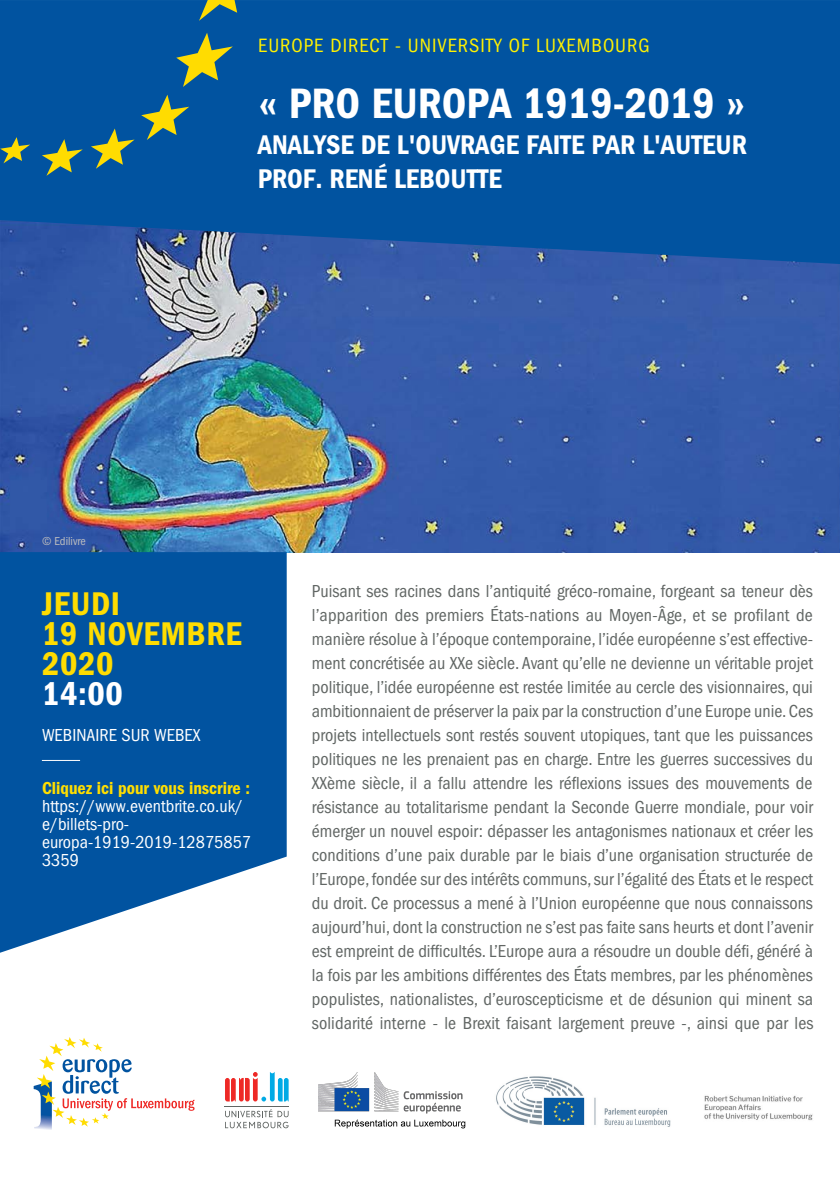
<style>
.page{position:relative;width:840px;height:1191px;background:#fff}
.page>*{position:absolute;margin:0;border:0;box-sizing:border-box;transform-origin:0 0}
._02_GRAND_TITRE{font:44px "ITC Franklin Gothic Std Dm Cd";color:#fff}
._05_LIEU{font:34px/30px "ITC Franklin Gothic Std Dm Cd";letter-spacing:.02em;color:#ffdc01}
._02_GRAND_TITRE-2{font:28px/33.6px "ITC Franklin Gothic Std Dm Cd";letter-spacing:-.005em;color:#fff}
._02_GRAND_TITRE-3{font:condensed 20px "ITC Franklin Gothic Std";letter-spacing:.05em;color:#fff101}
._04_TEXTE_COURANT{font:condensed 18px/24px "ITC Franklin Gothic Std";letter-spacing:.005em;color:#616664;text-align:justify}
._05_LIEU-2{font:condensed 18px/18px "ITC Franklin Gothic Std";color:#fff}
.t1{font:condensed 12px "ITC Franklin Gothic Std";color:#bfbfbf}
.s1{color:#ffde00}
.s2{color:#fff}
.s3{font-family:"ITC Franklin Gothic Std Dm Cd";font-stretch:normal;color:#ffde00}
</style>
<div class="page">
<img style="left:0;top:264px;width:839px;height:288px">
<hr style="left:224px;top:1105px;width:65px;height:1px;background:#616664">
<svg style="left:225px;top:1109px;width:63px;height:19px"></svg>
<svg style="left:225px;top:1072px;width:63px;height:29px"></svg>
<svg style="left:34px;top:1037px;width:160px;height:92px"></svg>
<svg style="left:0;top:0;width:839px;height:264px;fill:#0153a0"></svg>
<svg style="left:91px;top:128px;width:43px;height:41px"></svg>
<svg style="left:141px;top:95px;width:48px;height:45px"></svg>
<svg style="left:176px;top:33px;width:57px;height:54px"></svg>
<svg style="left:199px;top:0;width:38px;height:21px"></svg>
<svg style="left:42px;top:139px;width:41px;height:37px"></svg>
<svg style="left:0;top:137px;width:30px;height:26px"></svg>
<svg style="left:0;top:552px;width:286px;height:400px;fill:#0153a0"></svg>
<hr style="left:42px;top:760px;width:38px;height:1px;background:#fff">
<img style="left:496px;top:1076px;width:175px;height:51px">
<img style="left:318px;top:1072px;width:148px;height:56px">
<img style="left:704px;top:1095px;width:109px;height:26px">
<p class="t1" style="left:42px;top:534px;width:45px">© Edilivre</p>
<p class="_02_GRAND_TITRE-3" style="left:258px;top:34px;width:393px">EUROPE DIRECT - UNIVERSITY OF LUXEMBOURG</p>
<p class="_02_GRAND_TITRE" style="left:258px;top:78px;width:489px">« PRO EUROPA 1919-2019 »</p>
<p class="_02_GRAND_TITRE-2" style="left:258px;top:128px;width:490px">ANALYSE DE L'OUVRAGE FAITE PAR L'AUTEUR<br>PROF. RENÉ LEBOUTTE</p>
<p class="_05_LIEU" style="left:42px;top:588px;width:201px">JEUDI<br>19 NOVE<span class="s1">M</span>BRE<br>2020<br><span class="s2">14:00</span></p>
<p class="_05_LIEU-2" style="left:42px;top:726px;width:160px">WEBINAIRE SUR WEBEX</p>
<p class="_05_LIEU-2" style="left:42px;top:779px;width:210px"><span class="s3">Cliquez ici pour vous inscrire : </span>https://www.eventbrite.co.uk/ e/billets-pro&shy;europa-1919-2019-12875857<br>3359</p>
<p class="_04_TEXTE_COURANT" style="left:312px;top:579px;width:503px">Puisant ses racines dans l’antiquité gréco-romaine, forgeant sa teneur dès l’apparition des premiers États-nations au Moyen-Âge, et se profilant de manière résolue à l’époque contemporaine, l’idée européenne s’est effective&shy;ment concrétisée au XXe siècle. Avant qu’elle ne devienne un véritable projet politique, l’idée européenne est restée limitée au cercle des visionnaires, qui ambitionnaient de préserver la paix par la construction d’une Europe unie. Ces projets intellectuels sont restés souvent utopiques, tant que les puissances politiques ne les prenaient pas en charge. Entre les guerres successives du XXème siècle, il a fallu attendre les réflexions issues des mouvements de résistance au totalitarisme pendant la Seconde Guerre mondiale, pour voir émerger un nouvel espoir: dépasser les antagonismes nationaux et créer les conditions d’une paix durable par le biais d’une organisation structurée de l’Europe, fondée sur des intérêts communs, sur l’égalité des États et le respect du droit. Ce processus a mené à l’Union européenne que nous connaissons aujourd’hui, dont la construction ne s’est pas faite sans heurts et dont l’avenir est empreint de difficultés. L’Europe aura a résoudre un double défi, généré à la fois par les ambitions différentes des États membres, par les phénomènes populistes, nationalistes, d’euroscepticisme et de désunion qui minent sa solidarité interne - le Brexit faisant largement preuve -, ainsi que par les</p>
</div>
